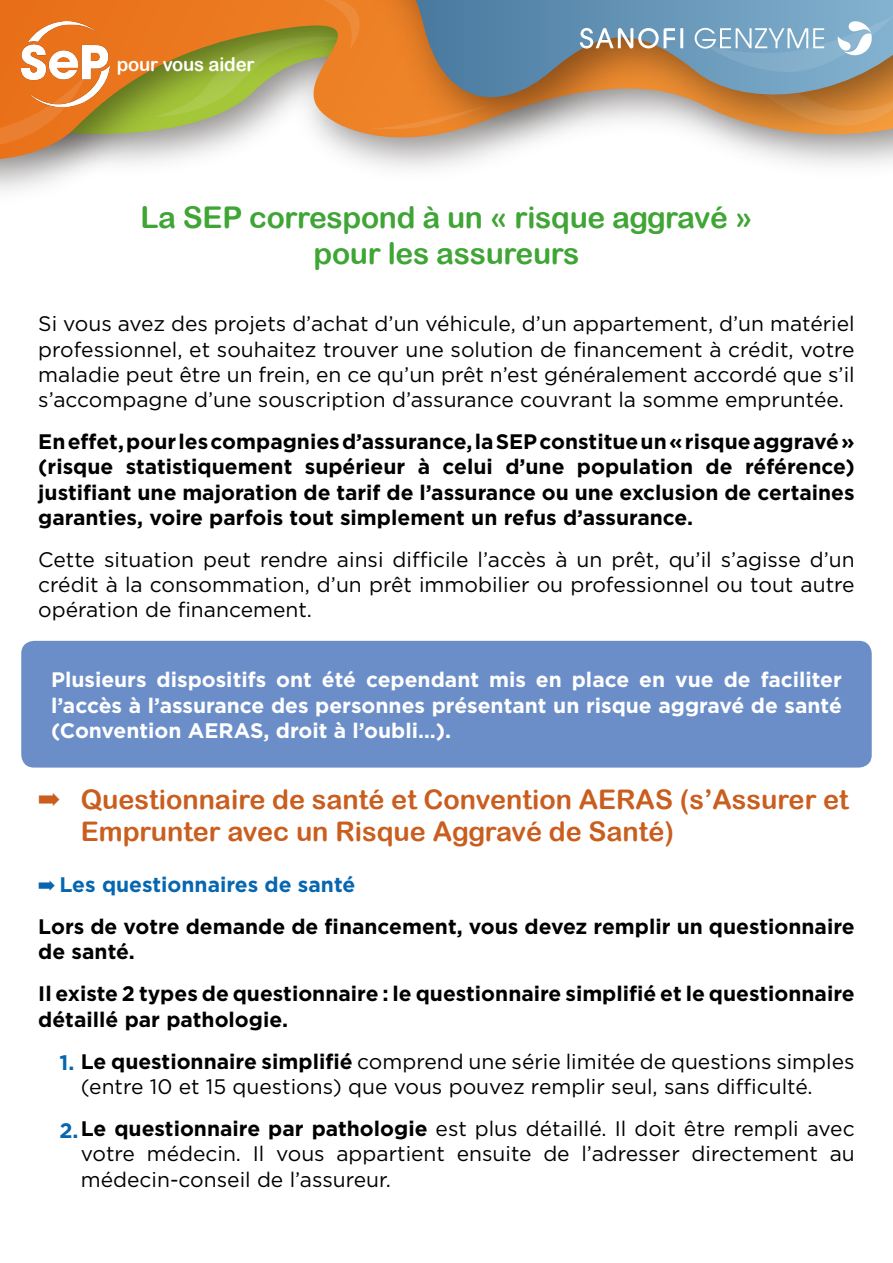
<style>
.page{position:relative;width:893px;height:1263px;background:#fff}
.page>*{position:absolute;margin:0;border:0;box-sizing:border-box;transform-origin:0 0}
.t1{font:30px/36px "Arial Rounded MT Bold";letter-spacing:-.01em;color:#3fa535;text-align:center}
.t2{font:27px/32.4px "Arial Rounded MT Bold";color:#c95e1e}
.t3{font:21px/25.2px "Gotham";color:#000;text-align:justify}
.t4{font:700 21px/25.2px "Gotham";color:#000}
.t5{font:700 21px/25.2px "Gotham";color:#fff;text-align:justify}
.t6{font:19.2px "Arial Rounded MT Bold";letter-spacing:-.01em;color:#fff}
.s1{color:#0666b0}
.s2{font-weight:700;color:#0666b0}
.s3{font-weight:700}
</style>
<div class="page">
<svg style="left:0;top:0;width:288px;height:160px;background:#d0a56e"></svg>
<svg style="left:0;top:75px;width:86px;height:72px;background:#dd7729"></svg>
<svg style="left:153px;top:0;width:148px;height:117px;background:#b99d41"></svg>
<img style="left:301px;top:0;width:592px;height:166px">
<svg style="left:405px;top:0;width:488px;height:113px;background:#8b8882"></svg>
<svg style="left:580px;top:28px;width:103px;height:21px"></svg>
<svg style="left:695px;top:15px;width:198px;height:111px;background:#9e9e95"></svg>
<img style="left:21px;top:21px;width:90px;height:85px">
<div style="left:21px;top:641px;width:851px;height:126px;background:#6b8ec9;border-radius:13px"></div>
<p class="t6" style="left:117px;top:53px;width:139px">pour vous aider</p>
<h1 class="t1" style="left:140px;top:199px;width:614px">La SEP correspond à un « risque aggravé » pour les assureurs</h1>
<p class="t3" style="left:38px;top:311px;width:818px">Si vous avez des projets d’achat d’un véhicule, d’un appartement, d’un matériel professionnel, et souhaitez trouver une solution de financement à crédit, votre maladie peut être un frein, en ce qu’un prêt n’est généralement accordé que s’il s’accompagne d’une souscription d’assurance couvrant la somme empruntée.</p>
<p class="t4" style="left:38px;top:429px;width:818px;text-align:justify">En effet, pour les compagnies d’assurance, la SEP constitue un « risque aggravé » (risque statistiquement supérieur à celui d’une population de référence) justifiant une majoration de tarif de l’assurance ou une exclusion de certaines garanties, voire parfois tout simplement un refus d’assurance.</p>
<p class="t3" style="left:38px;top:547px;width:818px">Cette situation peut rendre ainsi difficile l’accès à un prêt, qu’il s’agisse d’un crédit à la consommation, d’un prêt immobilier ou professionnel ou tout autre opération de financement.</p>
<p class="t5" style="left:51px;top:667px;width:792px">Plusieurs dispositifs ont été cependant mis en place en vue de faciliter l’accès à l’assurance des personnes présentant un risque aggravé de santé (Convention AERAS, droit à l’oubli…).</p>
<p class="t2" style="left:81px;top:782px;width:769px;text-indent:-43px">➡ Questionnaire de santé et Convention AERAS (s’Assurer et<br>Emprunter avec un Risque Aggravé de Santé)</p>
<p class="t4" style="left:38px;top:863px;width:818px;line-height:42.2px"><span class="s1">➡ Les questionnaires de santé<br></span>Lors de votre demande de financement, vous devez remplir un questionnaire</p>
<p class="t4" style="left:38px;top:930px;width:818px;line-height:42.2px">de santé.<br>Il existe 2 types de questionnaire : le questionnaire simplifié et le questionnaire</p>
<p class="t4" style="left:38px;top:1006px;width:251px">détaillé par pathologie.</p>
<p class="t3" style="left:81px;top:1048px;width:775px;text-indent:-21px"><span class="s2">1.</span> <span class="s3">Le questionnaire simplifié</span> comprend une série limitée de questions simples (entre 10 et 15 questions) que vous pouvez remplir seul, sans difficulté.</p>
<p class="t3" style="left:81px;top:1116px;width:775px;text-indent:-21px"><span class="s2">2.</span><span class="s3">Le questionnaire par pathologie</span> est plus détaillé. Il doit être rempli avec votre médecin. Il vous appartient ensuite de l’adresser directement au médecin-conseil de l’assureur.</p>
</div>
